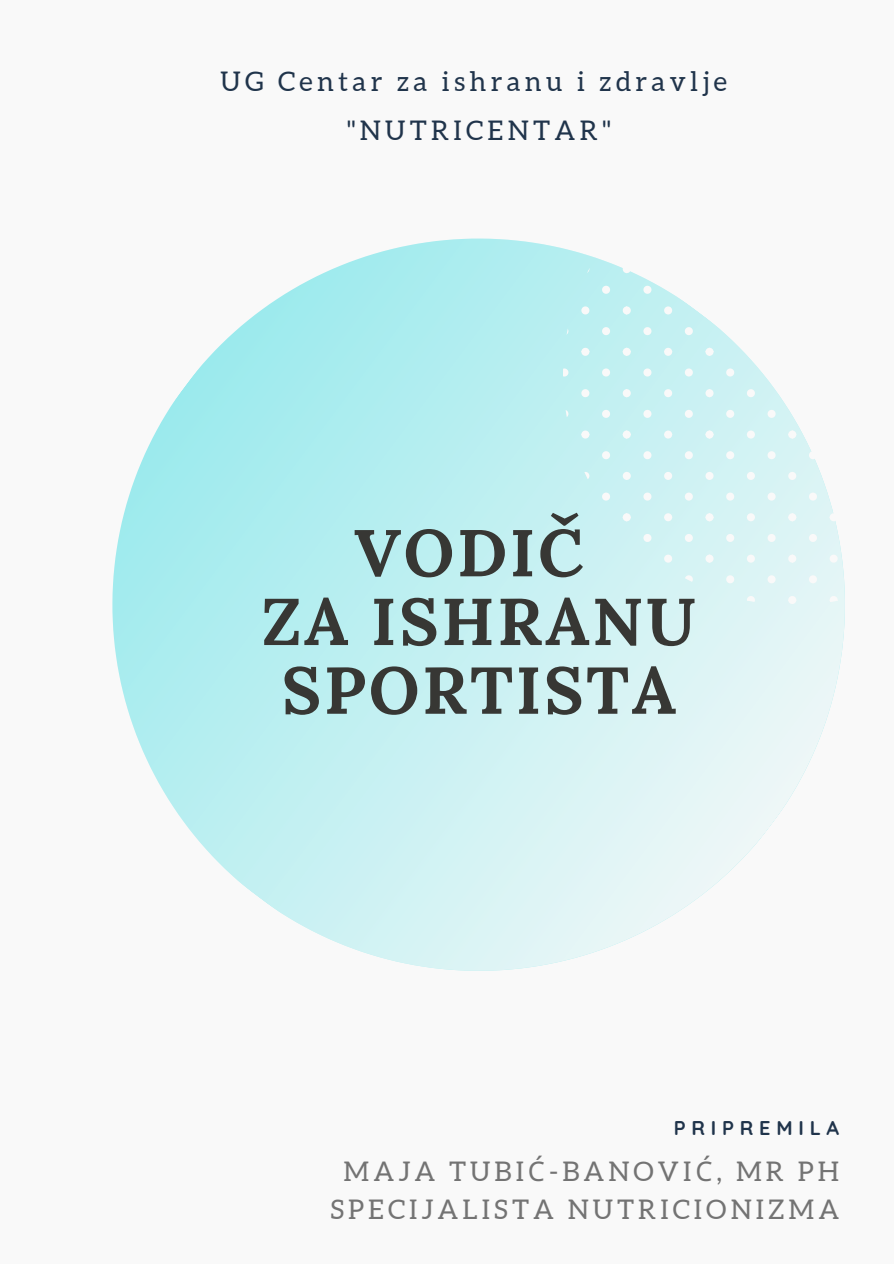
<style>
.page{position:relative;width:894px;height:1264px;background:#fff}
.page>*{position:absolute;margin:0;border:0;box-sizing:border-box;transform-origin:0 0}
.t1{font:700 66px/68.7px "Lora";letter-spacing:.04em;color:#373734;text-align:center}
.t2{font:27px/37.2px "Aleo";letter-spacing:.15em;color:#737373;text-align:center}
.t3{font:27px/49.5px "Aleo";letter-spacing:.16em;color:#20344b;text-align:center}
.t4{font:700 19.8px "Quicksand";letter-spacing:.29em;color:#20344b}
.s1{font-family:"Noto Sans"}
</style>
<div class="page">
<div style="left:0;top:0;width:893px;height:1263px;background:#f9f9f9"></div>
<svg style="left:112px;top:238px;width:733px;height:733px"></svg>
<svg style="left:808px;top:244px;width:8px;height:8px"></svg>
<svg style="left:829px;top:306px;width:8px;height:8px"></svg>
<svg style="left:808px;top:327px;width:8px;height:8px"></svg>
<svg style="left:808px;top:286px;width:8px;height:8px"></svg>
<svg style="left:829px;top:265px;width:8px;height:8px"></svg>
<svg style="left:829px;top:389px;width:8px;height:8px"></svg>
<svg style="left:808px;top:410px;width:8px;height:8px"></svg>
<svg style="left:808px;top:368px;width:8px;height:8px"></svg>
<svg style="left:829px;top:348px;width:8px;height:8px"></svg>
<svg style="left:829px;top:472px;width:8px;height:8px"></svg>
<svg style="left:808px;top:492px;width:8px;height:8px"></svg>
<svg style="left:808px;top:451px;width:8px;height:8px"></svg>
<svg style="left:829px;top:430px;width:8px;height:8px"></svg>
<svg style="left:829px;top:554px;width:8px;height:8px"></svg>
<svg style="left:808px;top:575px;width:8px;height:8px"></svg>
<svg style="left:808px;top:534px;width:8px;height:8px"></svg>
<svg style="left:829px;top:513px;width:8px;height:8px"></svg>
<svg style="left:829px;top:596px;width:8px;height:8px"></svg>
<svg style="left:726px;top:244px;width:8px;height:8px"></svg>
<svg style="left:767px;top:244px;width:8px;height:8px"></svg>
<svg style="left:788px;top:306px;width:8px;height:8px"></svg>
<svg style="left:746px;top:306px;width:8px;height:8px"></svg>
<svg style="left:726px;top:327px;width:8px;height:8px"></svg>
<svg style="left:767px;top:327px;width:8px;height:8px"></svg>
<svg style="left:726px;top:286px;width:8px;height:8px"></svg>
<svg style="left:767px;top:286px;width:8px;height:8px"></svg>
<svg style="left:788px;top:265px;width:8px;height:8px"></svg>
<svg style="left:746px;top:265px;width:8px;height:8px"></svg>
<svg style="left:788px;top:389px;width:8px;height:8px"></svg>
<svg style="left:746px;top:389px;width:8px;height:8px"></svg>
<svg style="left:726px;top:410px;width:8px;height:8px"></svg>
<svg style="left:767px;top:410px;width:8px;height:8px"></svg>
<svg style="left:726px;top:368px;width:8px;height:8px"></svg>
<svg style="left:767px;top:368px;width:8px;height:8px"></svg>
<svg style="left:788px;top:348px;width:8px;height:8px"></svg>
<svg style="left:746px;top:348px;width:8px;height:8px"></svg>
<svg style="left:788px;top:472px;width:8px;height:8px"></svg>
<svg style="left:746px;top:472px;width:8px;height:8px"></svg>
<svg style="left:726px;top:492px;width:8px;height:8px"></svg>
<svg style="left:767px;top:492px;width:8px;height:8px"></svg>
<svg style="left:726px;top:451px;width:8px;height:8px"></svg>
<svg style="left:767px;top:451px;width:8px;height:8px"></svg>
<svg style="left:788px;top:430px;width:8px;height:8px"></svg>
<svg style="left:746px;top:430px;width:8px;height:8px"></svg>
<svg style="left:788px;top:554px;width:8px;height:8px"></svg>
<svg style="left:746px;top:554px;width:8px;height:8px"></svg>
<svg style="left:726px;top:575px;width:8px;height:8px"></svg>
<svg style="left:767px;top:575px;width:8px;height:8px"></svg>
<svg style="left:726px;top:534px;width:8px;height:8px"></svg>
<svg style="left:767px;top:534px;width:8px;height:8px"></svg>
<svg style="left:788px;top:513px;width:8px;height:8px"></svg>
<svg style="left:746px;top:513px;width:8px;height:8px"></svg>
<svg style="left:788px;top:596px;width:8px;height:8px"></svg>
<svg style="left:746px;top:596px;width:8px;height:8px"></svg>
<svg style="left:643px;top:244px;width:8px;height:8px"></svg>
<svg style="left:684px;top:244px;width:8px;height:8px"></svg>
<svg style="left:705px;top:306px;width:8px;height:8px"></svg>
<svg style="left:664px;top:306px;width:8px;height:8px"></svg>
<svg style="left:643px;top:327px;width:8px;height:8px"></svg>
<svg style="left:684px;top:327px;width:8px;height:8px"></svg>
<svg style="left:643px;top:286px;width:8px;height:8px"></svg>
<svg style="left:684px;top:286px;width:8px;height:8px"></svg>
<svg style="left:705px;top:265px;width:8px;height:8px"></svg>
<svg style="left:664px;top:265px;width:8px;height:8px"></svg>
<svg style="left:705px;top:389px;width:8px;height:8px"></svg>
<svg style="left:664px;top:389px;width:8px;height:8px"></svg>
<svg style="left:643px;top:410px;width:8px;height:8px"></svg>
<svg style="left:684px;top:410px;width:8px;height:8px"></svg>
<svg style="left:643px;top:368px;width:8px;height:8px"></svg>
<svg style="left:684px;top:368px;width:8px;height:8px"></svg>
<svg style="left:705px;top:348px;width:8px;height:8px"></svg>
<svg style="left:664px;top:348px;width:8px;height:8px"></svg>
<svg style="left:705px;top:472px;width:8px;height:8px"></svg>
<svg style="left:664px;top:472px;width:8px;height:8px"></svg>
<svg style="left:643px;top:492px;width:8px;height:8px"></svg>
<svg style="left:684px;top:492px;width:8px;height:8px"></svg>
<svg style="left:643px;top:451px;width:8px;height:8px"></svg>
<svg style="left:684px;top:451px;width:8px;height:8px"></svg>
<svg style="left:705px;top:430px;width:8px;height:8px"></svg>
<svg style="left:664px;top:430px;width:8px;height:8px"></svg>
<svg style="left:705px;top:554px;width:8px;height:8px"></svg>
<svg style="left:664px;top:554px;width:8px;height:8px"></svg>
<svg style="left:643px;top:575px;width:8px;height:8px"></svg>
<svg style="left:684px;top:575px;width:8px;height:8px"></svg>
<svg style="left:643px;top:534px;width:8px;height:8px"></svg>
<svg style="left:684px;top:534px;width:8px;height:8px"></svg>
<svg style="left:705px;top:513px;width:8px;height:8px"></svg>
<svg style="left:664px;top:513px;width:8px;height:8px"></svg>
<svg style="left:705px;top:596px;width:8px;height:8px"></svg>
<svg style="left:664px;top:596px;width:8px;height:8px"></svg>
<svg style="left:563px;top:244px;width:5px;height:8px"></svg>
<svg style="left:602px;top:244px;width:8px;height:8px"></svg>
<svg style="left:622px;top:306px;width:8px;height:8px"></svg>
<svg style="left:581px;top:306px;width:8px;height:8px"></svg>
<svg style="left:563px;top:327px;width:5px;height:8px"></svg>
<svg style="left:602px;top:327px;width:8px;height:8px"></svg>
<svg style="left:563px;top:286px;width:5px;height:8px"></svg>
<svg style="left:602px;top:286px;width:8px;height:8px"></svg>
<svg style="left:622px;top:265px;width:8px;height:8px"></svg>
<svg style="left:581px;top:265px;width:8px;height:8px"></svg>
<svg style="left:622px;top:389px;width:8px;height:8px"></svg>
<svg style="left:581px;top:389px;width:8px;height:8px"></svg>
<svg style="left:563px;top:410px;width:5px;height:8px"></svg>
<svg style="left:602px;top:410px;width:8px;height:8px"></svg>
<svg style="left:563px;top:368px;width:5px;height:8px"></svg>
<svg style="left:602px;top:368px;width:8px;height:8px"></svg>
<svg style="left:622px;top:348px;width:8px;height:8px"></svg>
<svg style="left:581px;top:348px;width:8px;height:8px"></svg>
<svg style="left:622px;top:472px;width:8px;height:8px"></svg>
<svg style="left:581px;top:472px;width:8px;height:8px"></svg>
<svg style="left:563px;top:492px;width:5px;height:8px"></svg>
<svg style="left:602px;top:492px;width:8px;height:8px"></svg>
<svg style="left:563px;top:451px;width:5px;height:8px"></svg>
<svg style="left:602px;top:451px;width:8px;height:8px"></svg>
<svg style="left:622px;top:430px;width:8px;height:8px"></svg>
<svg style="left:581px;top:430px;width:8px;height:8px"></svg>
<svg style="left:622px;top:554px;width:8px;height:8px"></svg>
<svg style="left:581px;top:554px;width:8px;height:8px"></svg>
<svg style="left:563px;top:575px;width:5px;height:8px"></svg>
<svg style="left:602px;top:575px;width:8px;height:8px"></svg>
<svg style="left:563px;top:534px;width:5px;height:8px"></svg>
<svg style="left:602px;top:534px;width:8px;height:8px"></svg>
<svg style="left:622px;top:513px;width:8px;height:8px"></svg>
<svg style="left:581px;top:513px;width:8px;height:8px"></svg>
<svg style="left:622px;top:596px;width:8px;height:8px"></svg>
<svg style="left:581px;top:596px;width:8px;height:8px"></svg>
<p class="t3" style="left:220px;top:56px;width:508px">UG Centar za ishranu i zdravlje "NUTRICENTAR"</p>
<h1 class="t1" style="left:261px;top:518px;width:436px">VODIČ<br>ZA ISHRANU<br>SPORTISTA</h1>
<p class="t4" style="left:673px;top:1115px;width:167px">PRIPREMILA</p>
<p class="t2" style="left:330px;top:1153px;width:510px">MAJA TUBI<span class="s1">Ć</span>-BANOVI<span class="s1">Ć</span>, MR PH<br>SPECIJALISTA NUTRICIONIZMA</p>
</div>
